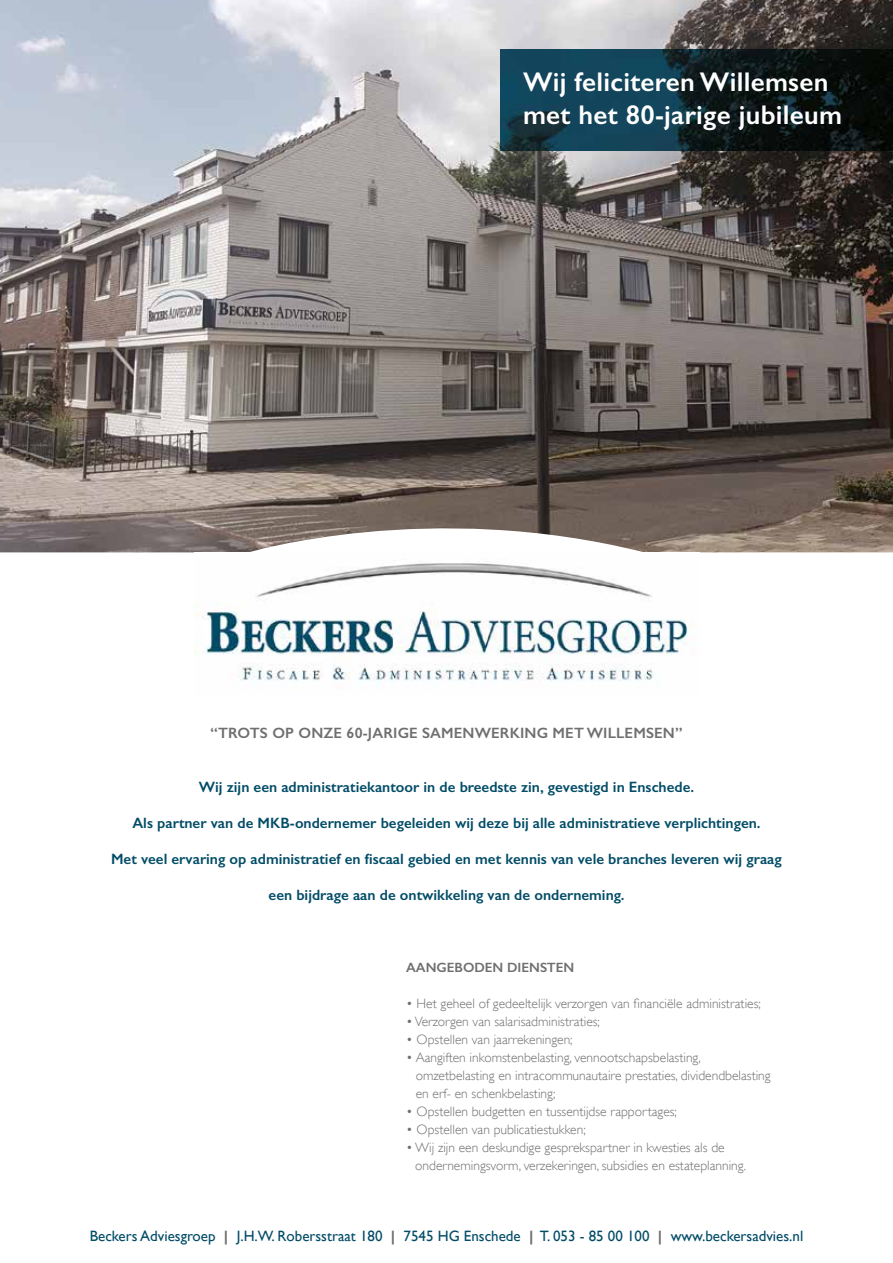
<style>
.page{position:relative;width:893px;height:1263px;background:#fff}
.page>*{position:absolute;margin:0;border:0;box-sizing:border-box;transform-origin:0 0}
.t1{font:600 27.15px/32.2px "Gill Sans";letter-spacing:.01em;color:#fff}
.t2{font:600 15px "Gill Sans";color:#024c67}
.t3{font:15px "Gill Sans";color:#024c67}
.t4{font:600 15px "Gill Sans";letter-spacing:.01em;color:#706f6f}
.t5{font:300 13.5px/18px "Gill Sans";color:#706f6f}
.t6{font:600 13.5px "Gill Sans";color:#706f6f}
.s1{font-weight:700;color:#706f6f}
</style>
<div class="page">
<img style="left:1px;top:0;width:892px;height:552px">
<svg style="left:248px;top:498px;width:397px;height:54px;fill:#75675e"></svg>
<img style="left:195px;top:560px;width:494px;height:121px">
<img style="left:501px;top:50px;width:392px;height:101px">
<img style="left:0;top:0;width:1px;height:1263px">
<h1 class="t1" style="left:523px;top:66px;width:321px">Wij feliciteren Willemsen met het 80-jarige jubileum</h1>
<p class="t4" style="left:210px;top:724px;width:473px">“TROTS OP ONZE 60-JARIGE SAMENWERKING MET WILLEMSEN”</p>
<p class="t2" style="left:199px;top:778px;width:497px">Wij zijn een administratiekantoor in de breedste zin, gevestigd in Enschede.</p>
<p class="t2" style="left:132px;top:814px;width:630px">Als partner van de MKB-ondernemer begeleiden wij deze bij alle administratieve verplichtingen.</p>
<p class="t2" style="left:111px;top:850px;width:672px">Met veel ervaring op administratief en fiscaal gebied en met kennis van vele branches leveren wij graag</p>
<p class="t2" style="left:269px;top:886px;width:357px">een bijdrage aan de ontwikkeling van de onderneming.</p>
<p class="t6" style="left:406px;top:959px;width:170px">AANGEBODEN DIENSTEN</p>
<p class="t5" style="left:406px;top:994px;width:356px">• Het geheel of gedeeltelijk verzorgen van financiële administraties;</p>
<p class="t5" style="left:406px;top:1012px;width:195px">• Verzorgen van salarisadministraties;</p>
<p class="t5" style="left:406px;top:1030px;width:168px">• Opstellen van jaarrekeningen;</p>
<p class="t5" style="left:416px;top:1048px;width:356px;text-indent:-10px">• Aangiften inkomstenbelasting, vennootschapsbelasting, omzetbelasting en intracommunautaire prestaties, dividendbelasting en erf- en schenkbelasting;</p>
<p class="t5" style="left:406px;top:1102px;width:272px">• Opstellen budgetten en tussentijdse rapportages;</p>
<p class="t5" style="left:406px;top:1120px;width:181px">• Opstellen van publicatiestukken;</p>
<p class="t5" style="left:415px;top:1138px;width:332px;text-indent:-9px">• Wij zijn een deskundige gesprekspartner in kwesties als de ondernemingsvorm, verzekeringen, subsidies en estateplanning.</p>
<p class="t3" style="left:90px;top:1227px;width:715px">Beckers Adviesgroep <span class="s1">|</span> J.H.W. Robersstraat 180 <span class="s1">|</span> 7545 HG Enschede <span class="s1">|</span> T. 053 - 85 00 100 <span class="s1">|</span> www.beckersadvies.nl</p>
</div>
